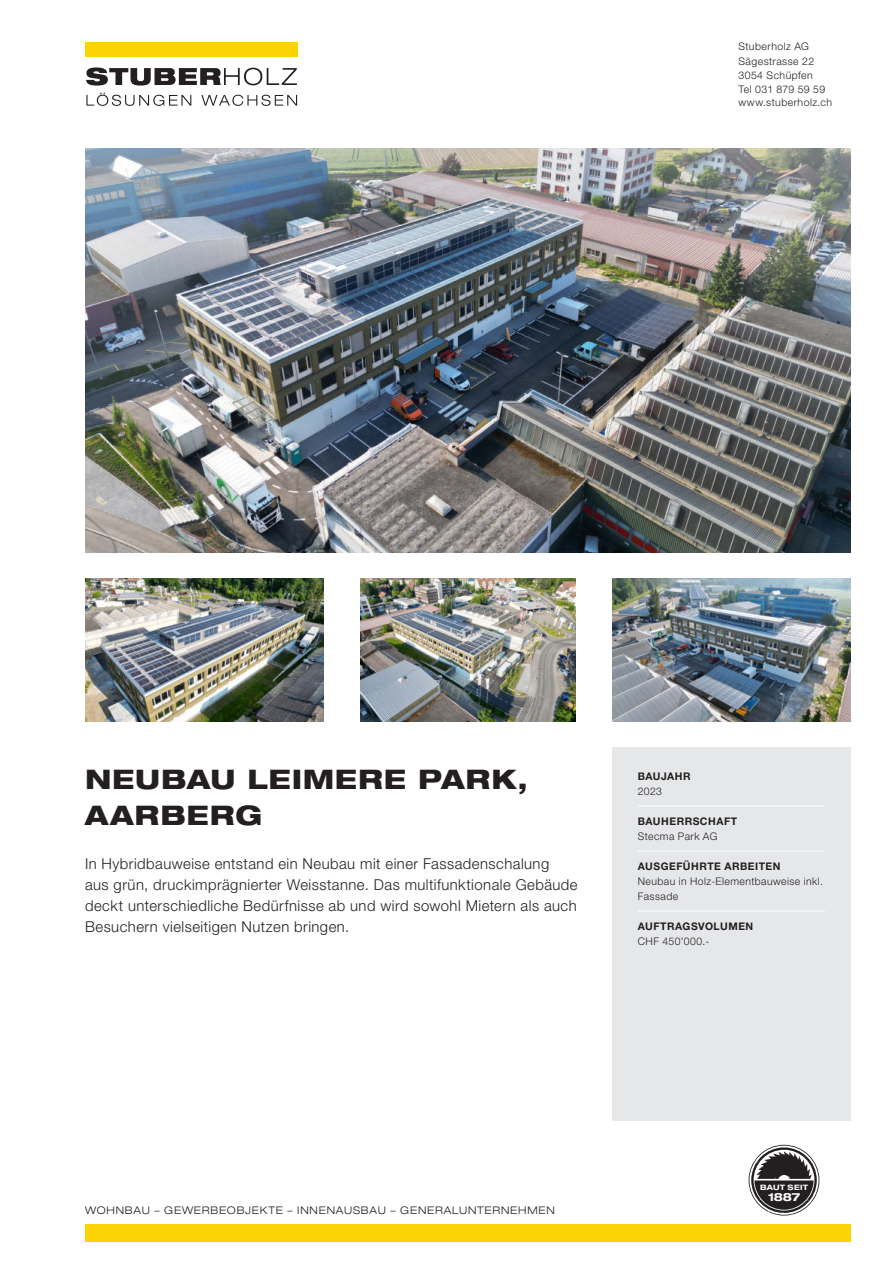
<style>
.page{position:relative;width:893px;height:1263px;background:#fff}
.page>*{position:absolute;margin:0;border:0;box-sizing:border-box;transform-origin:0 0}
.t1{font:800 expanded 27px/36px "Helvetica Neue LT Std";letter-spacing:.03em;color:#231f20}
.t2{font:300 15px/21px "Helvetica Neue LT Std";letter-spacing:.03em;color:#231f20}
.t3{font:700 expanded 11.25px "Helvetica Neue LT Std";color:#fff}
.t4{font:300 10.5px/14.2px "Helvetica Neue LT Std";letter-spacing:.045em;color:#231f20}
.t5{font:700 10.5px "Helvetica Neue LT Std";letter-spacing:.05em;color:#231f20}
.t6{font:300 expanded 10.5px "Helvetica Neue LT Std";letter-spacing:.075em;color:#231f20}
.t7{font:700 expanded 7.35px "Helvetica Neue LT Std";letter-spacing:.04em;color:#fff}
</style>
<div class="page">
<img style="left:85px;top:149px;width:765px;height:404px">
<div style="left:612px;top:747px;width:238px;height:373px;background:#e6e7e9"></div>
<hr style="left:638px;top:805px;width:187px;height:1px;background:#fff">
<hr style="left:638px;top:850px;width:187px;height:1px;background:#fff">
<hr style="left:638px;top:910px;width:187px;height:1px;background:#fff">
<img style="left:85px;top:578px;width:238px;height:143px">
<img style="left:360px;top:578px;width:215px;height:143px">
<img style="left:612px;top:578px;width:238px;height:143px">
<div style="left:85px;top:1224px;width:765px;height:18px;background:#fed304"></div>
<svg style="left:749px;top:1145px;width:70px;height:70px"></svg>
<svg style="left:86px;top:67px;width:211px;height:19px"></svg>
<div style="left:85px;top:43px;width:213px;height:14px;background:#fed304"></div>
<svg style="left:86px;top:93px;width:105px;height:13px"></svg>
<svg style="left:201px;top:95px;width:96px;height:11px"></svg>
<p class="t4" style="left:738px;top:41px;width:88px">Stuberholz AG<br>Sägestrasse 22<br>3054 Schüpfen<br>Tel 031 879 59 59</p>
<p class="t4" style="left:738px;top:96px;width:95px">www.stuberholz.ch</p>
<h1 class="t1" style="left:85px;top:764px;width:444px">NEUBAU LEIMERE PARK,<br>AARBERG</h1>
<p class="t5" style="left:638px;top:770px;width:54px">BAUJAHR</p>
<p class="t4" style="left:638px;top:785px;width:26px">2023</p>
<p class="t5" style="left:638px;top:815px;width:101px">BAUHERRSCHAFT</p>
<p class="t4" style="left:638px;top:830px;width:81px">Stecma Park AG</p>
<p class="t5" style="left:638px;top:860px;width:144px">AUSGEFÜHRTE ARBEITEN</p>
<p class="t4" style="left:638px;top:874px;width:187px;line-height:15px">Neubau in Holz-Elementbauweise inkl.<br>Fassade</p>
<p class="t5" style="left:638px;top:920px;width:117px">AUFTRAGSVOLUMEN</p>
<p class="t4" style="left:638px;top:935px;width:73px">CHF 450’000.-</p>
<p class="t2" style="left:85px;top:855px;width:494px">In Hybridbauweise entstand ein Neubau mit einer Fassadenschalung<br>aus grün, druckimprägnierter Weisstanne. Das multifunktionale Gebäude deckt unterschiedliche Bedürfnisse ab und wird sowohl Mietern als auch Besuchern vielseitigen Nutzen bringen.</p>
<p class="t6" style="left:85px;top:1204px;width:471px">WOHNBAU – GEWERBEOBJEKTE – INNENAUSBAU – GENERALUNTERNEHMEN</p>
<p class="t7" style="left:760px;top:1183px;width:50px">BAUT SEIT</p>
<p class="t3" style="left:768px;top:1191px;width:34px">1887</p>
</div>
